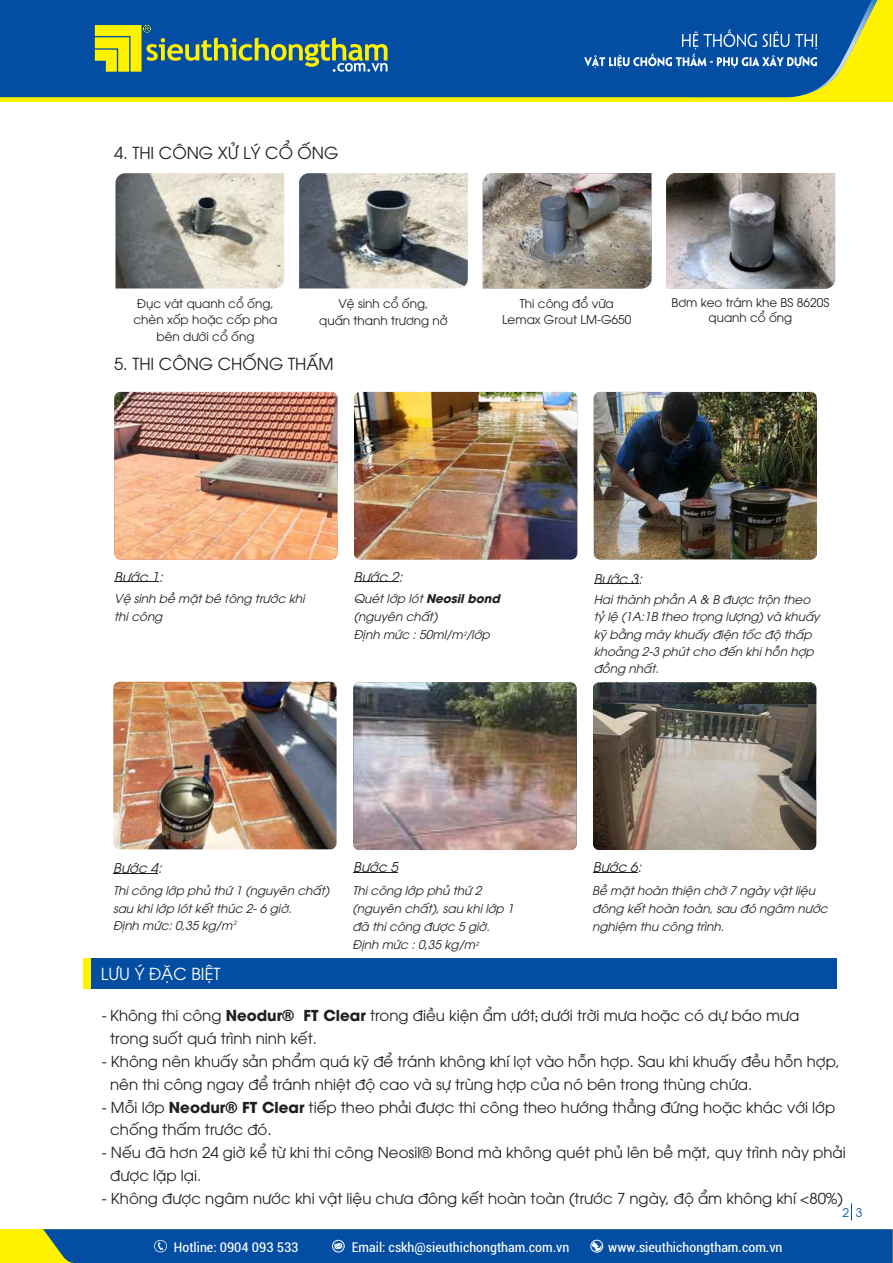
<style>
.page{position:relative;width:893px;height:1263px;background:#fff}
.page>*{position:absolute;margin:0;border:0;box-sizing:border-box;transform-origin:0 0}
.t1{font:16.5px "UTM Avo";color:#231f20}
.t2{font:16.5px "UTM Avo";color:#fff}
.t3{font:15px/22.8px "UTM Avo";color:#231f20}
.t4{font:condensed 13.5px "Roboto";color:#fff;scale:1.04 1}
.t5{font:italic 13.5px "UTM Avo";color:#231f20}
.t6{font:italic 12px/17.4px "UTM Avo";color:#231f20}
.t7{font:12px/16.4px "UTM Avo";color:#231f20;text-align:center}
.t8{font:12px "UTM Avo";color:#034ea2}
.t9{font:italic 5.85px "UTM Avo";color:#231f20}
.s1{font-weight:700}
.s2{font-weight:700;font-size:9px}
.s3{font-family:"Arial"}
</style>
<div class="page">
<img style="left:593px;top:682px;width:223px;height:168px;border-radius:6px">
<img style="left:593px;top:705px;width:223px;height:145px">
<svg style="left:851px;top:1203px;width:1px;height:17px"></svg>
<hr style="left:354px;top:582px;width:45px;height:1px;background:#231f20">
<hr style="left:594px;top:584px;width:44px;height:1px;background:#231f20">
<img style="left:354px;top:392px;width:223px;height:167px;border-radius:6px">
<img style="left:594px;top:392px;width:223px;height:167px;border-radius:6px">
<hr style="left:353px;top:872px;width:45px;height:1px;background:#231f20">
<hr style="left:593px;top:872px;width:45px;height:1px;background:#231f20">
<img style="left:353px;top:682px;width:224px;height:168px;border-radius:6px">
<div style="left:83px;top:958px;width:753px;height:31px;background:#034ea2"></div>
<div style="left:83px;top:958px;width:7px;height:31px;background:#fff200"></div>
<img style="left:115px;top:173px;width:169px;height:115px">
<img style="left:299px;top:173px;width:169px;height:115px">
<img style="left:483px;top:173px;width:168px;height:115px">
<img style="left:666px;top:173px;width:169px;height:115px">
<div style="left:0;top:0;width:893px;height:102px;background:#fff200"></div>
<div style="left:0;top:0;width:562px;height:97px;background:#034ea2"></div>
<svg style="left:562px;top:0;width:315px;height:98px;background:#236499"></svg>
<svg style="left:95px;top:25px;width:292px;height:47px"></svg>
<hr style="left:114px;top:582px;width:45px;height:1px;background:#231f20">
<img style="left:114px;top:392px;width:224px;height:167px;border-radius:6px">
<hr style="left:113px;top:873px;width:45px;height:1px;background:#231f20">
<img style="left:113px;top:682px;width:224px;height:167px;border-radius:6px">
<div style="left:0;top:1229px;width:893px;height:34px;background:#fff200"></div>
<div style="left:43px;top:1229px;width:850px;height:34px;background:#034ea2"></div>
<p class="t1" style="left:114px;top:146px;width:226px">4. THI CÔNG XỬ LÝ CỔ ỐNG</p>
<p class="t7" style="left:133px;top:297px;width:145px">Đục vát quanh cổ ống, chèn xốp hoặc cốp pha bên dưới cổ ống</p>
<p class="t7" style="left:319px;top:296px;width:130px">Vệ sinh cổ ống,<br>quấn thanh trương nở</p>
<p class="t7" style="left:502px;top:297px;width:131px;line-height:15.8px">Thi công đổ vữa<br>Lemax Grout LM-G650</p>
<p class="t7" style="left:672px;top:297px;width:159px;line-height:15px">Bơm keo trám khe BS 8620S quanh cổ ống</p>
<p class="t1" style="left:114px;top:357px;width:221px">5. THI CÔNG CHỐNG THẤM</p>
<p class="t5" style="left:114px;top:572px;width:50px">Bước 1:</p>
<p class="t6" style="left:114px;top:591px;width:192px;line-height:17.9px">Vệ sinh bề mặt bê tông trước khi thi công</p>
<p class="t5" style="left:354px;top:572px;width:50px">Bước 2:</p>
<p class="t6" style="left:354px;top:591px;width:148px;line-height:18.1px">Quét lớp lót <span class="s1">Neosil bond </span>(nguyên chất)<br>Định mức : 50ml/m /lớp</p>
<p class="t9" style="left:463px;top:632px;width:5px">2</p>
<p class="t5" style="left:594px;top:574px;width:50px">Bước 3:</p>
<p class="t6" style="left:594px;top:592px;width:228px">Hai thành phần A &amp; B được trộn theo tỷ lệ (1A:1B theo trọng lượng) và khuấy kỹ bằng máy khuấy điện tốc độ thấp khoảng 2-3 phút cho đến khi hỗn hợp đồng nhất.</p>
<p class="t5" style="left:113px;top:863px;width:50px">Bước 4:</p>
<p class="t6" style="left:113px;top:883px;width:218px">Thi công lớp phủ thứ 1 (nguyên chất) sau khi lớp lót kết thúc 2- 6 giờ.<br>Định mức: 0,35 kg/m</p>
<p class="t9" style="left:233px;top:920px;width:5px">2</p>
<p class="t2" style="left:101px;top:968px;width:121px">LƯU Ý ĐẶC BIỆT</p>
<p class="t5" style="left:353px;top:862px;width:46px">Bước 5</p>
<p class="t5" style="left:593px;top:862px;width:50px">Bước 6:</p>
<p class="t6" style="left:352px;top:882px;width:163px;line-height:18px">Thi công lớp phủ thứ 2 (nguyên chất), sau khi lớp 1 đã thi công được 5 giờ.<br>Định mức : 0,35 kg/m</p>
<p class="t6" style="left:592px;top:882px;width:237px;line-height:17.9px">Bề mặt hoàn thiện chờ 7 ngày vật liệu đông kết hoàn toàn, sau đó ngâm nước nghiệm thu công trình.</p>
<p class="t9" style="left:476px;top:942px;width:5px">2</p>
<p class="t3" style="left:110px;top:1006px;width:691px;text-indent:-8px">- Không thi công <span class="s1">Neodur® FT Clear</span> trong điều kiện ẩm ướt<span class="s2">;</span> dưới trời mưa hoặc có dự báo mưa trong suốt quá trình ninh kết.</p>
<p class="t3" style="left:110px;top:1051px;width:731px;text-indent:-8px">- Không nên khuấy sản phẩm quá kỹ để tránh không khí lọt vào hỗn hợp. Sau khi khuấy đều hỗn hợp, nên thi công ngay để tránh nhiệt độ cao và sự trùng hợp của nó bên trong thùng chứa.</p>
<p class="t3" style="left:110px;top:1097px;width:727px;text-indent:-8px">- Mỗi lớp <span class="s1">Neodur® FT Clear</span> tiếp theo phải được thi công theo hướng thẳng đứng hoặc khác với lớp chống thấm trước đó<span class="s3">.</span></p>
<p class="t3" style="left:110px;top:1143px;width:737px;text-indent:-8px">- Nếu đã hơn 24 giờ kể từ khi thi công Neosil® Bond mà không quét phủ lên bề mặt, quy trình này phải được lặp lại.</p>
<p class="t3" style="left:102px;top:1188px;width:743px">- Không được ngâm nước khi vật liệu chưa đông kết hoàn toàn (trước 7 ngày, độ ẩm không khí &lt;80%)</p>
<p class="t8" style="left:842px;top:1208px;width:21px">2 3</p>
<p class="t4" style="left:174px;top:1241px;width:114px">Hotline: 0904 093 53</p>
<p class="t4" style="left:198px;top:1241px;width:121px">Hotline: 0904 093 533</p>
<p class="t4" style="left:352px;top:1241px;width:416px">Email: cskh@sieuthichongtham vn vn wwwwww.sieuthichongtham.com.vn</p>
<p class="t4" style="left:376px;top:1241px;width:175px">Email: vietthai@chongtham..com.</p>
<p class="t4" style="left:611px;top:1241px;width:143px">.sieuthichongtham.com.vn</p>
</div>
